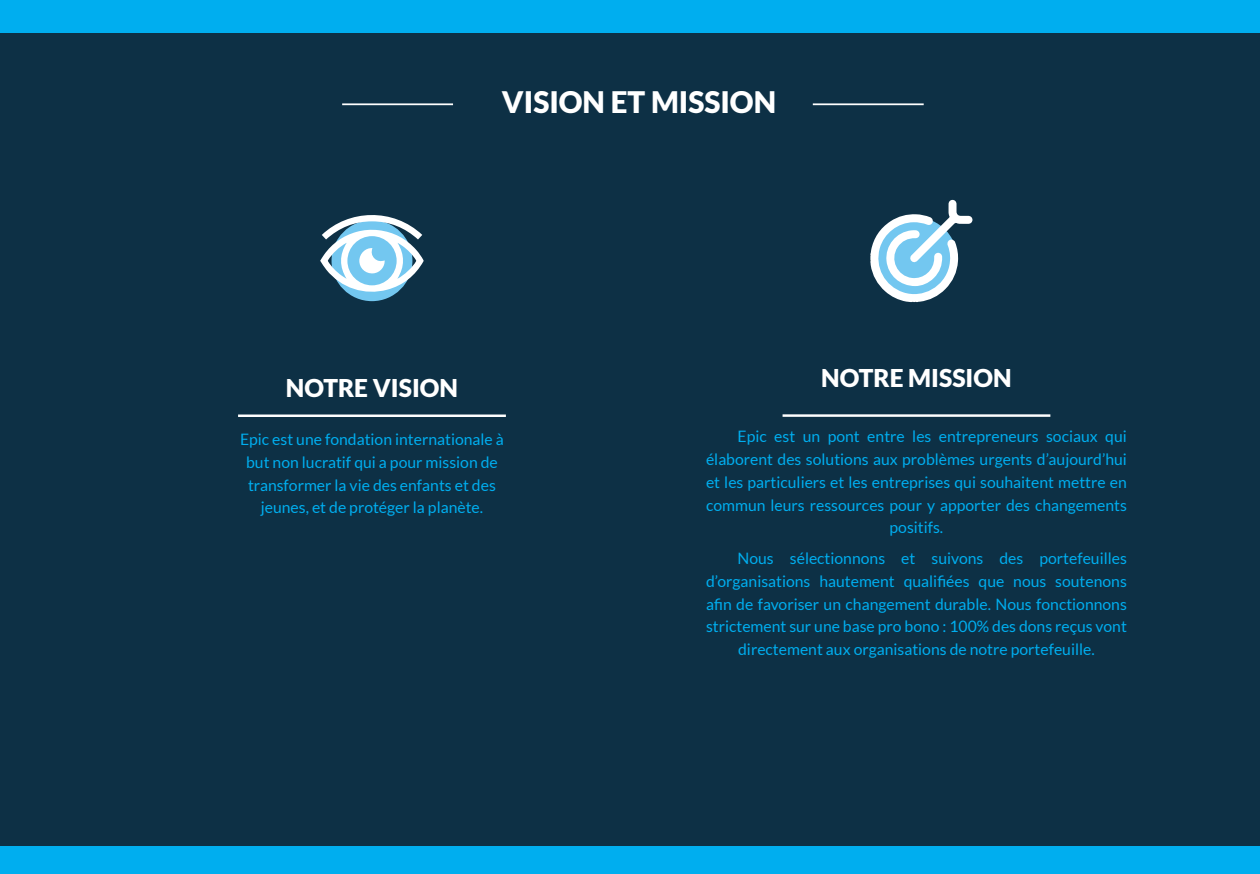
<style>
.page{position:relative;width:1260px;height:874px;background:#fff}
.page>*{position:absolute;margin:0;border:0;box-sizing:border-box;transform-origin:0 0}
.t1{font:900 29.57px "Lato";color:#fff}
.t2{font:900 24.5px "Lato";color:#fff}
.t3{font:15.75px/22.8px "Lato";color:#00aeef;text-align:center}
</style>
<div class="page">
<div style="left:0;top:0;width:1260px;height:873px;background:#0d3045"></div>
<div style="left:0;top:0;width:1260px;height:32px;background:#00aeef"></div>
<div style="left:0;top:845px;width:1260px;height:28px;background:#00aeef"></div>
<hr style="left:238px;top:414px;width:268px;height:3px;background:#fff">
<hr style="left:783px;top:414px;width:267px;height:2px;background:#fff">
<div style="left:332px;top:220px;width:80px;height:81px;background:#73c7f0;border-radius:50%"></div>
<hr style="left:342px;top:103px;width:111px;height:2px;background:#fff">
<hr style="left:813px;top:103px;width:111px;height:2px;background:#fff">
<svg style="left:320px;top:215px;width:104px;height:81px"></svg>
<svg style="left:870px;top:200px;width:102px;height:102px"></svg>
<p class="t1" style="left:502px;top:85px;width:276px">VISION ET MISSION</p>
<p class="t2" style="left:286px;top:373px;width:174px">NOTRE VISION</p>
<p class="t3" style="left:240px;top:427px;width:265px">Epic est une fondation internationale à but non lucratif qui a pour mission de transformer la vie des enfants et des jeunes, et de protéger la planète.</p>
<p class="t2" style="left:821px;top:363px;width:192px">NOTRE MISSION</p>
<p class="t3" style="left:738px;top:425px;width:391px">Epic est un pont entre les entrepreneurs sociaux qui</p>
<p class="t3" style="left:706px;top:447px;width:422px">élaborent des solutions aux problèmes urgents d’aujourd’hui</p>
<p class="t3" style="left:706px;top:470px;width:422px">et les particuliers et les entreprises qui souhaitent mettre en</p>
<p class="t3" style="left:706px;top:493px;width:422px">commun leurs ressources pour y apporter des changements</p>
<p class="t3" style="left:890px;top:516px;width:55px">positifs.</p>
<p class="t3" style="left:738px;top:546px;width:391px">Nous sélectionnons et suivons des portefeuilles</p>
<p class="t3" style="left:706px;top:569px;width:422px">d’organisations hautement qualifiées que nous soutenons</p>
<p class="t3" style="left:706px;top:592px;width:422px">afin de favoriser un changement durable. Nous fonctionnons</p>
<p class="t3" style="left:706px;top:615px;width:422px">strictement sur une base pro bono : 100% des dons reçus vont</p>
<p class="t3" style="left:738px;top:637px;width:358px">directement aux organisations de notre portefeuille.</p>
</div>
